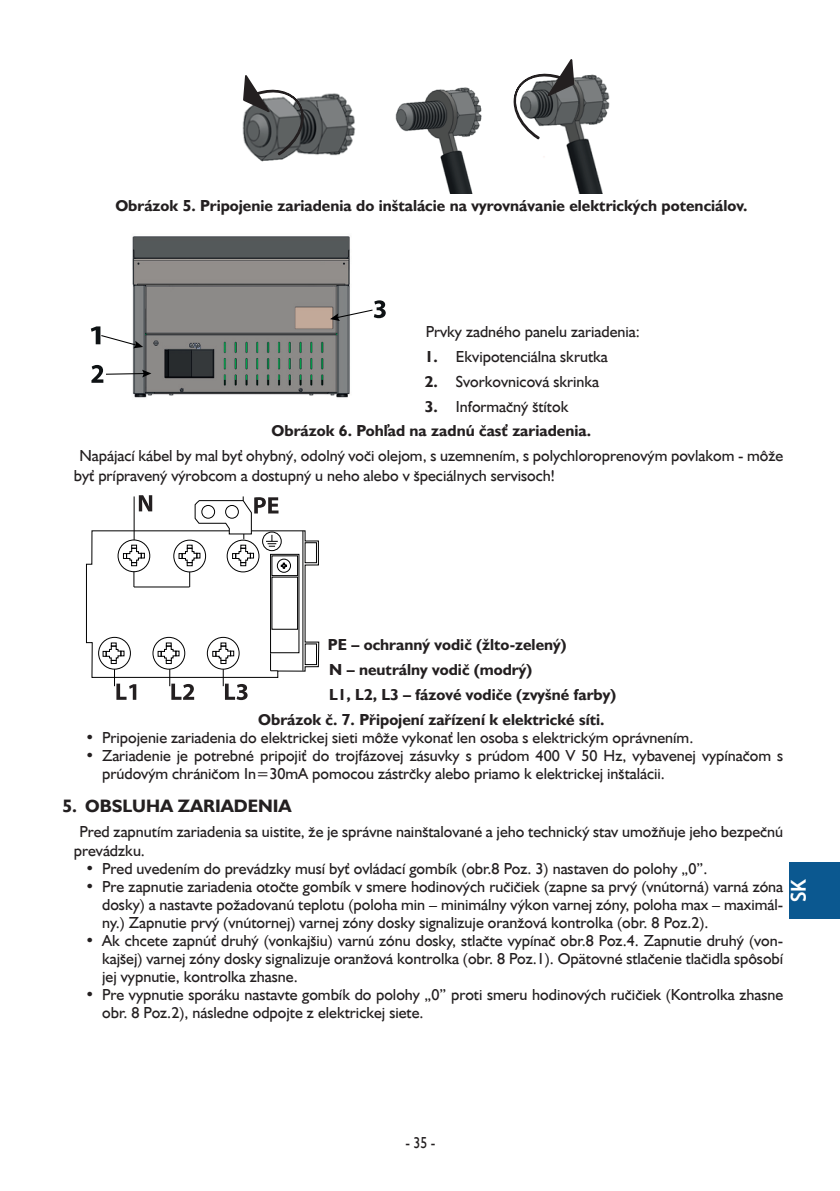
<style>
.page{position:relative;width:840px;height:1191px;background:#fff}
.page>*{position:absolute;margin:0;border:0;box-sizing:border-box;transform-origin:0 0}
.t1{font:700 20.6px "Trebuchet MS";color:#fff}
.t2{font:700 18px "Humanst 521 EU";color:#231f20}
.Tekst_podstawowy{font:16px/18px "Humanst 521 EU";color:#231f20}
.Podpis_rysunku{font:700 16px "Humanst 521 EU";color:#231f20}
.Tekst_podstawowy_bol{font:700 16px "Humanst 521 EU";color:#231f20}
.Tekst_podstawowy-2{font:16px "Humanst 521 EU";color:#231f20;scale:.86 1}
.s1{font-weight:700}
</style>
<div class="page">
<div style="left:788px;top:862px;width:51px;height:56px;background:#0b5890"></div>
<img style="left:256px;top:93px;width:100px;height:69px">
<img style="left:395px;top:87px;width:87px;height:106px">
<img style="left:543px;top:74px;width:67px;height:119px">
<svg style="left:513px;top:59px;width:62px;height:82px"></svg>
<svg style="left:242px;top:75px;width:66px;height:82px"></svg>
<img style="left:97px;top:236px;width:253px;height:162px">
<svg style="left:91px;top:326px;width:52px;height:22px"></svg>
<svg style="left:330px;top:300px;width:55px;height:21px"></svg>
<svg style="left:91px;top:365px;width:60px;height:18px"></svg>
<svg style="left:86px;top:495px;width:233px;height:205px"></svg>
<p class="Podpis_rysunku" style="left:115px;top:196px;width:633px">Obrázok 5. Pripojenie zariadenia do inštalácie na vyrovnávanie elektrických potenciálov.</p>
<p class="Tekst_podstawowy" style="left:425px;top:322px;width:216px">Prvky zadného panelu zariadenia:</p>
<p class="Tekst_podstawowy" style="left:424px;top:347px;width:184px"><span class="s1">1.</span> Ekvipotenciálna skrutka</p>
<p class="Tekst_podstawowy" style="left:424px;top:372px;width:176px"><span class="s1">2.</span> Svorkovnicová skrinka</p>
<p class="Tekst_podstawowy" style="left:424px;top:397px;width:145px"><span class="s1">3.</span> Informačný štítok</p>
<p class="Podpis_rysunku" style="left:271px;top:421px;width:321px">Obrázok 6. Pohľad na zadnú časť zariadenia.</p>
<p class="Tekst_podstawowy" style="left:74px;top:446px;width:710px;line-height:19.2px;text-indent:6px">Napájací kábel by mal byť ohybný, odolný voči olejom, s uzemnením, s polychloroprenovým povlakom - môže byť prípravený výrobcom a dostupný u neho alebo v špeciálnych servisoch!</p>
<p class="Tekst_podstawowy_bol" style="left:328px;top:635px;width:240px">PE – ochranný vodič (žlto-zelený)</p>
<p class="Tekst_podstawowy_bol" style="left:329px;top:660px;width:204px">N – neutrálny vodič (modrý)</p>
<p class="Tekst_podstawowy_bol" style="left:329px;top:684px;width:288px">L1, L2, L3 – fázové vodiče (zvyšné farby)</p>
<p class="Podpis_rysunku" style="left:258px;top:709px;width:347px">Obrázok č. 7. Připojení zařízení k elektrické síti.</p>
<p class="Tekst_podstawowy" style="left:85px;top:728px;width:609px"><span class="s1">•</span> Pripojenie zariadenia do elektrickej sieti môže vykonať len osoba s elektrickým oprávnením.</p>
<p class="Tekst_podstawowy" style="left:102px;top:746px;width:682px;text-indent:-17px"><span class="s1">•</span> Zariadenie je potrebné pripojiť do trojfázovej zásuvky s prúdom 400 V 50 Hz, vybavenej vypínačom s prúdovým chráničom In=30mA pomocou zástrčky alebo priamo k elektrickej inštalácii.</p>
<p class="t2" style="left:62px;top:794px;width:230px">5. OBSLUHA ZARIADENIA</p>
<p class="Tekst_podstawowy" style="left:74px;top:821px;width:710px;line-height:19.2px;text-indent:6px">Pred zapnutím zariadenia sa uistite, že je správne nainštalované a jeho technický stav umožňuje jeho bezpečnú prevádzku.</p>
<p class="Tekst_podstawowy" style="left:85px;top:859px;width:623px"><span class="s1">•</span> Pred uvedením do prevádzky musí byť ovládací gombík (obr.8 Poz. 3) nastaven do polohy „0”.</p>
<p class="Tekst_podstawowy" style="left:102px;top:877px;width:682px;text-align:justify;text-indent:-17px"><span class="s1">•</span> Pre zapnutie zariadenia otočte gombík v smere hodinových ručičiek (zapne sa prvý (vnútorná) varná zóna dosky) a nastavte požadovanú teplotu (poloha min – minimálny výkon varnej zóny, poloha max – maximál&shy;ny.) Zapnutie prvý (vnútornej) varnej zóny dosky signalizuje oranžová kontrolka (obr. 8 Poz.2).</p>
<p class="Tekst_podstawowy" style="left:102px;top:931px;width:682px;text-align:justify;text-indent:-17px"><span class="s1">•</span> Ak chcete zapnúť druhý (vonkajšiu) varnú zónu dosky, stlačte vypínač obr.8 Poz.4. Zapnutie druhý (von&shy;kajšej) varnej zóny dosky signalizuje oranžová kontrolka (obr. 8 Poz.1). Opätovné stlačenie tlačidla spôsobí jej vypnutie, kontrolka zhasne.</p>
<p class="Tekst_podstawowy" style="left:102px;top:985px;width:682px;text-indent:-17px"><span class="s1">•</span> Pre vypnutie sporáku nastavte gombík do polohy „0” proti smeru hodinových ručičiek (Kontrolka zhasne obr. 8 Poz.2), následne odpojte z elektrickej siete.</p>
<p class="t1" style="left:785px;top:902px;width:25px;rotate:-90deg">SK</p>
<p class="Tekst_podstawowy-2" style="left:405px;top:1133px;width:36px">- 35 -</p>
</div>
